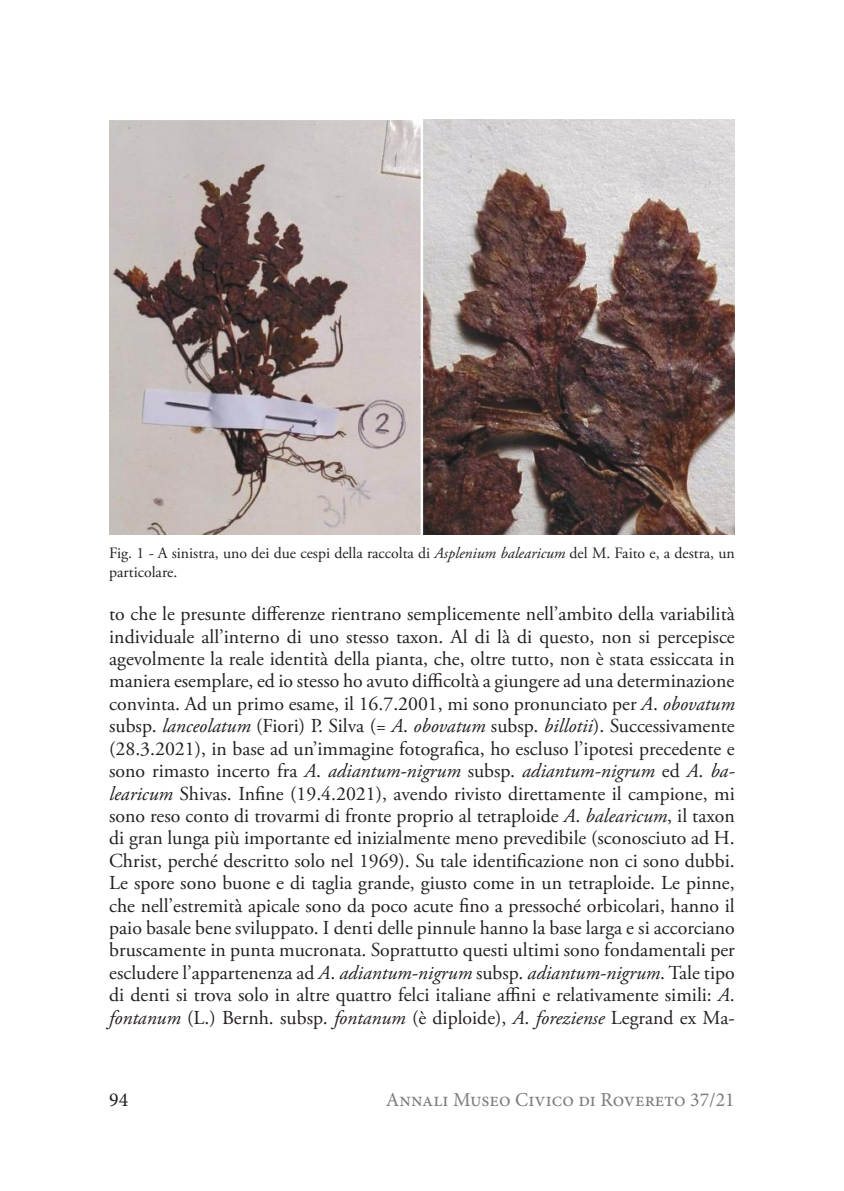
<style>
.page{position:relative;width:844px;height:1191px;background:#fff}
.page>*{position:absolute;margin:0;border:0;box-sizing:border-box;transform-origin:0 0}
.t1{font:19.78px/22.4px "Adobe Garamond Pro";color:#241f1f;text-align:justify}
.t2{font:19.78px "Minion Pro";color:#7d7c7e}
.t3{font:19.78px "Minion Pro";color:#241f1f}
.t4{font:15.75px/18.9px "Adobe Garamond Pro";color:#241f1f}
.s1{font-style:italic}
</style>
<div class="page">
<img style="left:109px;top:119px;width:625px;height:415px">
<p class="t4" style="left:109px;top:544px;width:627px">Fig. 1 <span class="s1">-</span> A sinistra, uno dei due cespi della raccolta di <span class="s1">Asplenium balearicum</span> del M. Faito e, a destra, un particolare.</p>
<p class="t1" style="left:109px;top:603px;width:627px">to che le presunte differenze rientrano semplicemente nell’ambito della variabilità individuale all’interno di uno stesso taxon. Al di là di questo, non si percepisce agevolmente la reale identità della pianta, che, oltre tutto, non è stata essiccata in maniera esemplare, ed io stesso ho avuto difficoltà a giungere ad una determinazione convinta. Ad un primo esame, il 16.7.2001, mi sono pronunciato per <span class="s1">A</span>. <span class="s1">obovatum </span>subsp. <span class="s1">lanceolatum</span> (Fiori) P. Silva (= <span class="s1">A</span>. <span class="s1">obovatum</span> subsp. <span class="s1">billotii</span>). Successivamente (28.3.2021), in base ad un’immagine fotografica, ho escluso l’ipotesi precedente e sono rimasto incerto fra <span class="s1">A</span>. <span class="s1">adiantum-nigrum</span> subsp. <span class="s1">adiantum-nigrum</span> ed <span class="s1">A</span>. <span class="s1">ba&shy;learicum</span> Shivas. Infine (19.4.2021), avendo rivisto direttamente il campione, mi sono reso conto di trovarmi di fronte proprio al tetraploide <span class="s1">A</span>. <span class="s1">balearicum</span>, il taxon di gran lunga più importante ed inizialmente meno prevedibile (sconosciuto ad H.<br>Christ, perché descritto solo nel 1969). Su tale identificazione non ci sono dubbi.<br>Le spore sono buone e di taglia grande, giusto come in un tetraploide. Le pinne, che nell’estremità apicale sono da poco acute fino a pressoché orbicolari, hanno il paio basale bene sviluppato. I denti delle pinnule hanno la base larga e si accorciano bruscamente in punta mucronata. Soprattutto questi ultimi sono fondamentali per escludere l’appartenenza ad <span class="s1">A</span>. <span class="s1">adiantum-nigrum</span> subsp. <span class="s1">adiantum-nigrum</span>. Tale tipo di denti si trova solo in altre quattro felci italiane affini e relativamente simili: <span class="s1">A</span>. <span class="s1">fontanum</span> (L.) Bernh. subsp. <span class="s1">fontanum</span> (è diploide), <span class="s1">A</span>. <span class="s1">foreziense</span> Legrand ex Ma-</p>
<p class="t3" style="left:109px;top:1086px;width:20px">94</p>
<p class="t2" style="left:386px;top:1086px;width:350px">Annali Museo Civico di Rovereto 37/21</p>
</div>
